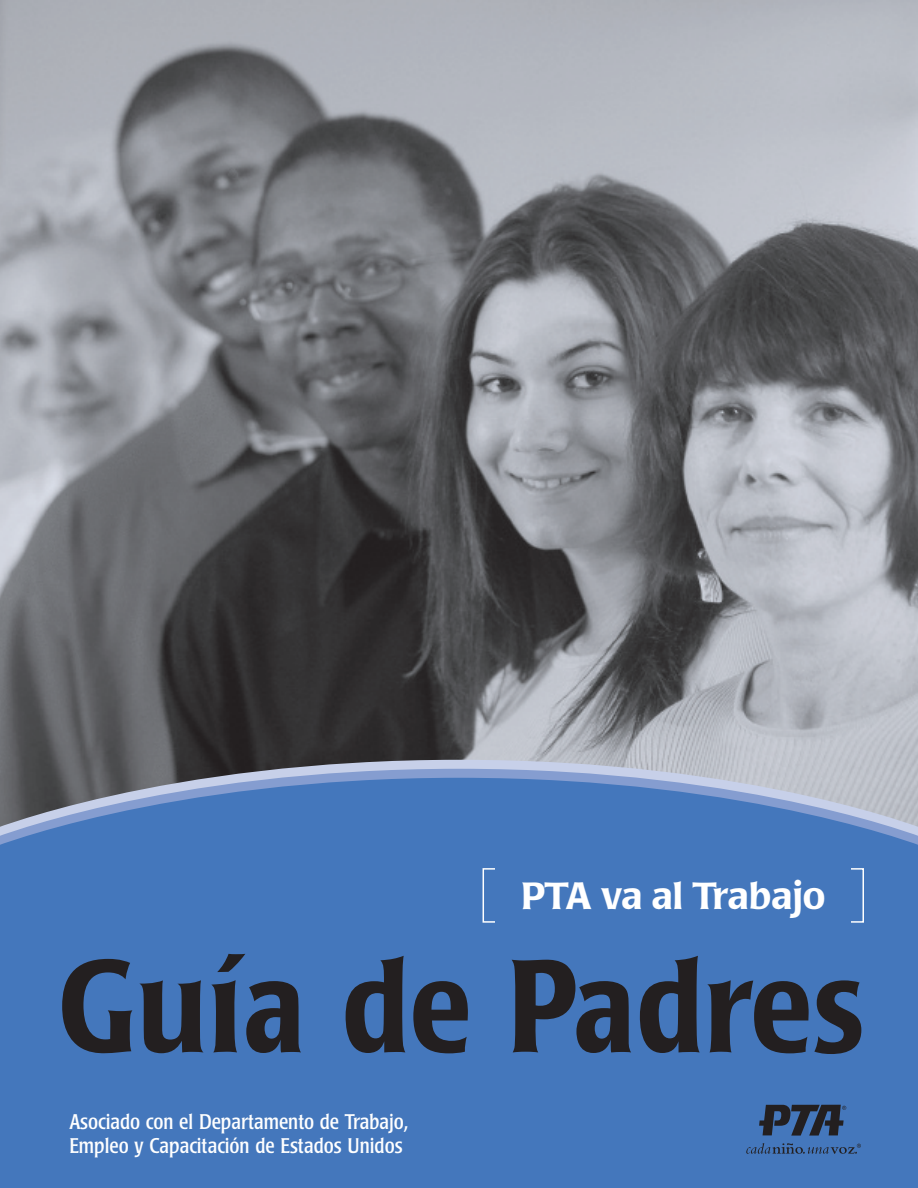
<style>
.page{position:relative;width:918px;height:1188px;background:#fff}
.page>*{position:absolute;margin:0;border:0;box-sizing:border-box;transform-origin:0 0}
.t1{font:500 condensed 130.5px "Poppl Laudatio";color:#231f20}
.t2{font:500 37.5px "Poppl Laudatio";letter-spacing:-.01em;color:#fff}
.t3{font:condensed 21px/24px "Poppl Laudatio";color:#fff}
</style>
<div class="page">
<img style="left:0;top:0;width:918px;height:760px">
<svg style="left:0;top:760px;width:918px;height:9px;background:#9497a2"></svg>
<svg style="left:0;top:769px;width:918px;height:9px;background:#939db2"></svg>
<div style="left:0;top:778px;width:918px;height:410px;background:#4477bc"></div>
<div style="left:483px;top:868px;width:381px;height:55px;border:2px solid #fff"></div>
<div style="left:495px;top:855px;width:356px;height:81px;background:#4477bc"></div>
<svg style="left:759px;top:1105px;width:87px;height:31px;background:#304361"></svg>
<svg style="left:746px;top:1143px;width:115px;height:11px"></svg>
<h2 class="t2" style="left:521px;top:881px;width:306px">PTA va al Trabajo</h2>
<h1 class="t1" style="left:58px;top:949px;width:808px">Guía de Padres</h1>
<p class="t3" style="left:69px;top:1112px;width:340px">Asociado con el Departamento de Trabajo,<br>Empleo y Capacitación de Estados Unidos</p>
</div>
